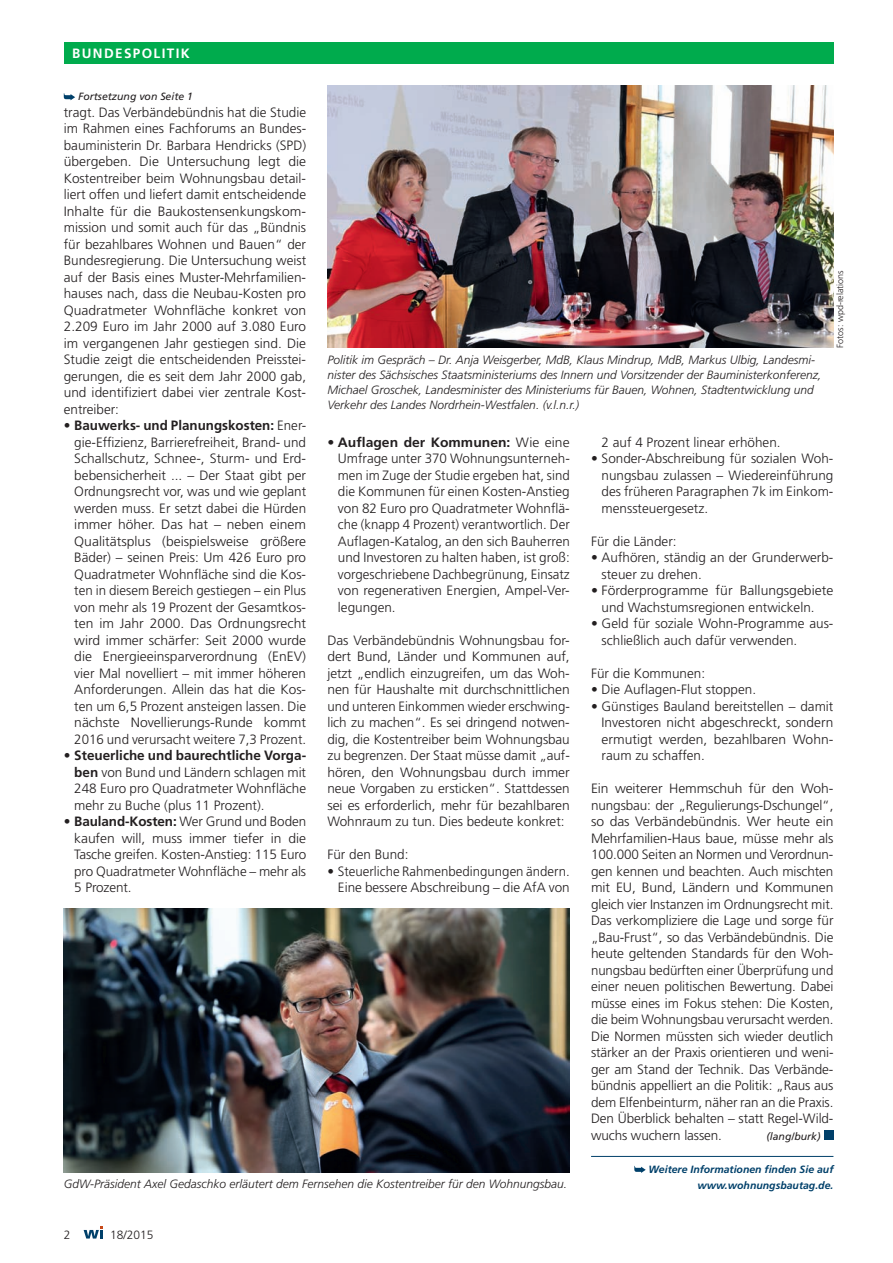
<style>
.page{position:relative;width:893px;height:1263px;background:#fff}
.page>*{position:absolute;margin:0;border:0;box-sizing:border-box;transform-origin:0 0}
.t1{font:300 13.5px/16.5px "Frutiger";color:#231f20;text-align:justify}
.t2{font:700 13.5px "Frutiger";letter-spacing:.1em;color:#fff}
.t3{font:italic 300 12px/15px "Frutiger";color:#231f20}
.t4{font:300 12px "Frutiger";color:#231f20}
.t5{font:italic 700 10.5px/16.5px "Frutiger";color:#00406a;text-align:right}
.t6{font:italic 10.5px "Frutiger";color:#231f20}
.t7{font:300 9px "Frutiger";color:#231f20}
.s1{font-weight:700}
</style>
<div class="page">
<hr style="left:591px;top:1156px;width:242px;height:1px;background:#00406a">
<div style="left:824px;top:1130px;width:9px;height:10px;background:#00406a"></div>
<svg style="left:634px;top:1166px;width:12px;height:7px"></svg>
<svg style="left:64px;top:93px;width:11px;height:7px"></svg>
<div style="left:64px;top:43px;width:769px;height:21px;background:#00ab4d"></div>
<img style="left:327px;top:85px;width:506px;height:263px">
<img style="left:64px;top:909px;width:506px;height:264px">
<svg style="left:84px;top:1226px;width:19px;height:12px"></svg>
<p class="t2" style="left:72px;top:46px;width:119px">BUNDESPOLITIK</p>
<p class="t6" style="left:78px;top:91px;width:116px">Fortsetzung von Seite 1</p>
<p class="t1" style="left:64px;top:104px;width:244px">tragt. Das Verbändebündnis hat die Studie im Rahmen eines Fachforums an Bundes&shy;bauministerin Dr. Barbara Hendricks (SPD) übergeben. Die Untersuchung legt die Kostentreiber beim Wohnungsbau detail&shy;liert offen und liefert damit entscheidende Inhalte für die Baukostensenkungskom&shy;mission und somit auch für das „Bündnis für bezahlbares Wohnen und Bauen“ der Bundesregierung. Die Untersuchung weist auf der Basis eines Muster-Mehrfamilien&shy;hauses nach, dass die Neubau-Kosten pro Quadratmeter Wohnfläche konkret von 2.209 Euro im Jahr 2000 auf 3.080 Euro im vergangenen Jahr gestiegen sind. Die Studie zeigt die entscheidenden Preisstei&shy;gerungen, die es seit dem Jahr 2000 gab, und identifiziert dabei vier zentrale Kost&shy;entreiber:</p>
<p class="t1" style="left:74px;top:418px;width:233px;text-indent:-11px">• <span class="s1">Bauwerks- und Planungskosten:</span> Ener&shy;gie-Effizienz, Barrierefreiheit, Brand- und Schallschutz, Schnee-, Sturm- und Erd&shy;bebensicherheit ... – Der Staat gibt per Ordnungsrecht vor, was und wie geplant werden muss. Er setzt dabei die Hürden immer höher. Das hat – neben einem Qualitätsplus (beispielsweise größere Bäder) – seinen Preis: Um 426 Euro pro Quadratmeter Wohnfläche sind die Kos&shy;ten in diesem Bereich gestiegen – ein Plus von mehr als 19 Prozent der Gesamtkos&shy;ten im Jahr 2000. Das Ordnungsrecht wird immer schärfer: Seit 2000 wurde die Energieeinsparverordnung (EnEV) vier Mal novelliert – mit immer höheren Anforderungen. Allein das hat die Kos&shy;ten um 6,5 Prozent ansteigen lassen. Die nächste Novellierungs-Runde kommt 2016 und verursacht weitere 7,3 Prozent.</p>
<p class="t1" style="left:74px;top:748px;width:233px;text-indent:-11px">• <span class="s1">Steuerliche und baurechtliche Vorga&shy;ben</span> von Bund und Ländern schlagen mit 248 Euro pro Quadratmeter Wohnfläche mehr zu Buche (plus 11 Prozent).</p>
<p class="t1" style="left:74px;top:814px;width:233px;text-indent:-11px">• <span class="s1">Bauland-Kosten:</span> Wer Grund und Boden kaufen will, muss immer tiefer in die Tasche greifen. Kosten-Anstieg: 115 Euro pro Quadratmeter Wohnfläche – mehr als 5 Prozent.</p>
<p class="t7" style="left:835px;top:348px;width:79px;rotate:-90deg">Fotos: wpd-relations</p>
<p class="t3" style="left:327px;top:352px;width:496px">Politik im Gespräch – Dr. Anja Weisgerber, MdB, Klaus Mindrup, MdB, Markus Ulbig, Landesmi&shy;nister des Sächsisches Staatsministeriums des Innern und Vorsitzender der Bauministerkonferenz, Michael Groschek, Landesminister des Ministeriums für Bauen, Wohnen, Stadtentwicklung und Verkehr des Landes Nordrhein-Westfalen. (v.l.n.r.)</p>
<p class="t1" style="left:338px;top:434px;width:233px;text-indent:-11px">• <span class="s1">Auflagen der Kommunen:</span> Wie eine Umfrage unter 370 Wohnungsunterneh&shy;men im Zuge der Studie ergeben hat, sind die Kommunen für einen Kosten-Anstieg von 82 Euro pro Quadratmeter Wohnflä&shy;che (knapp 4 Prozent) verantwortlich. Der Auflagen-Katalog, an den sich Bauherren und Investoren zu halten haben, ist groß: vorgeschriebene Dachbegrünung, Einsatz von regenerativen Energien, Ampel-Ver&shy;legungen.</p>
<p class="t1" style="left:327px;top:632px;width:244px">Das Verbändebündnis Wohnungsbau for&shy;dert Bund, Länder und Kommunen auf, jetzt „endlich einzugreifen, um das Woh&shy;nen für Haushalte mit durchschnittlichen und unteren Einkommen wieder erschwing&shy;lich zu machen“. Es sei dringend notwen&shy;dig, die Kostentreiber beim Wohnungsbau zu begrenzen. Der Staat müsse damit „auf&shy;hören, den Wohnungsbau durch immer neue Vorgaben zu ersticken“. Stattdessen sei es erforderlich, mehr für bezahlbaren Wohnraum zu tun. Dies bedeute konkret:</p>
<p class="t1" style="left:327px;top:847px;width:83px">Für den Bund:</p>
<p class="t1" style="left:327px;top:863px;width:244px;text-align:right">• Steuerliche Rahmenbedingungen ändern.<br>Eine bessere Abschreibung – die AfA von</p>
<p class="t1" style="left:602px;top:434px;width:181px">2 auf 4 Prozent linear erhöhen.</p>
<p class="t1" style="left:602px;top:451px;width:233px;text-indent:-11px">• Sonder-Abschreibung für sozialen Woh&shy;nungsbau zulassen – Wiedereinführung des früheren Paragraphen 7k im Einkom&shy;menssteuergesetz.</p>
<p class="t1" style="left:591px;top:533px;width:87px">Für die Länder:</p>
<p class="t1" style="left:602px;top:550px;width:233px;text-indent:-11px">• Aufhören, ständig an der Grunderwerb&shy;steuer zu drehen.</p>
<p class="t1" style="left:602px;top:583px;width:233px;text-indent:-11px">• Förderprogramme für Ballungsgebiete und Wachstumsregionen entwickeln.</p>
<p class="t1" style="left:602px;top:616px;width:233px;text-indent:-11px">• Geld für soziale Wohn-Programme aus&shy;schließlich auch dafür verwenden.</p>
<p class="t1" style="left:591px;top:665px;width:116px">Für die Kommunen:</p>
<p class="t1" style="left:591px;top:682px;width:167px">• Die Auflagen-Flut stoppen.</p>
<p class="t1" style="left:602px;top:698px;width:233px;text-indent:-11px">• Günstiges Bauland bereitstellen – damit Investoren nicht abgeschreckt, sondern ermutigt werden, bezahlbaren Wohn&shy;raum zu schaffen.</p>
<p class="t1" style="left:591px;top:781px;width:244px">Ein weiterer Hemmschuh für den Woh&shy;nungsbau: der „Regulierungs-Dschungel“, so das Verbändebündnis. Wer heute ein Mehrfamilien-Haus baue, müsse mehr als 100.000 Seiten an Normen und Verordnun&shy;gen kennen und beachten. Auch mischten mit EU, Bund, Ländern und Kommunen gleich vier Instanzen im Ordnungsrecht mit.<br>Das verkompliziere die Lage und sorge für „Bau-Frust“, so das Verbändebündnis. Die heute geltenden Standards für den Woh&shy;nungsbau bedürften einer Überprüfung und einer neuen politischen Bewertung. Dabei müsse eines im Fokus stehen: Die Kosten, die beim Wohnungsbau verursacht werden.<br>Die Normen müssten sich wieder deutlich stärker an der Praxis orientieren und weni&shy;ger am Stand der Technik. Das Verbände&shy;bündnis appelliert an die Politik: „Raus aus dem Elfenbeinturm, näher ran an die Praxis.<br>Den Überblick behalten – statt Regel-Wild&shy;wuchs wuchern lassen.</p>
<p class="t6" style="left:766px;top:1130px;width:56px">(lang/burk)</p>
<p class="t5" style="left:649px;top:1161px;width:186px">Weitere Informationen finden Sie auf www.wohnungsbautag.de.</p>
<p class="t3" style="left:64px;top:1177px;width:505px">GdW-Präsident Axel Gedaschko erläutert dem Fernsehen die Kostentreiber für den Wohnungsbau.</p>
<p class="t4" style="left:64px;top:1227px;width:8px">2</p>
<p class="t4" style="left:110px;top:1227px;width:45px">18/2015</p>
</div>
